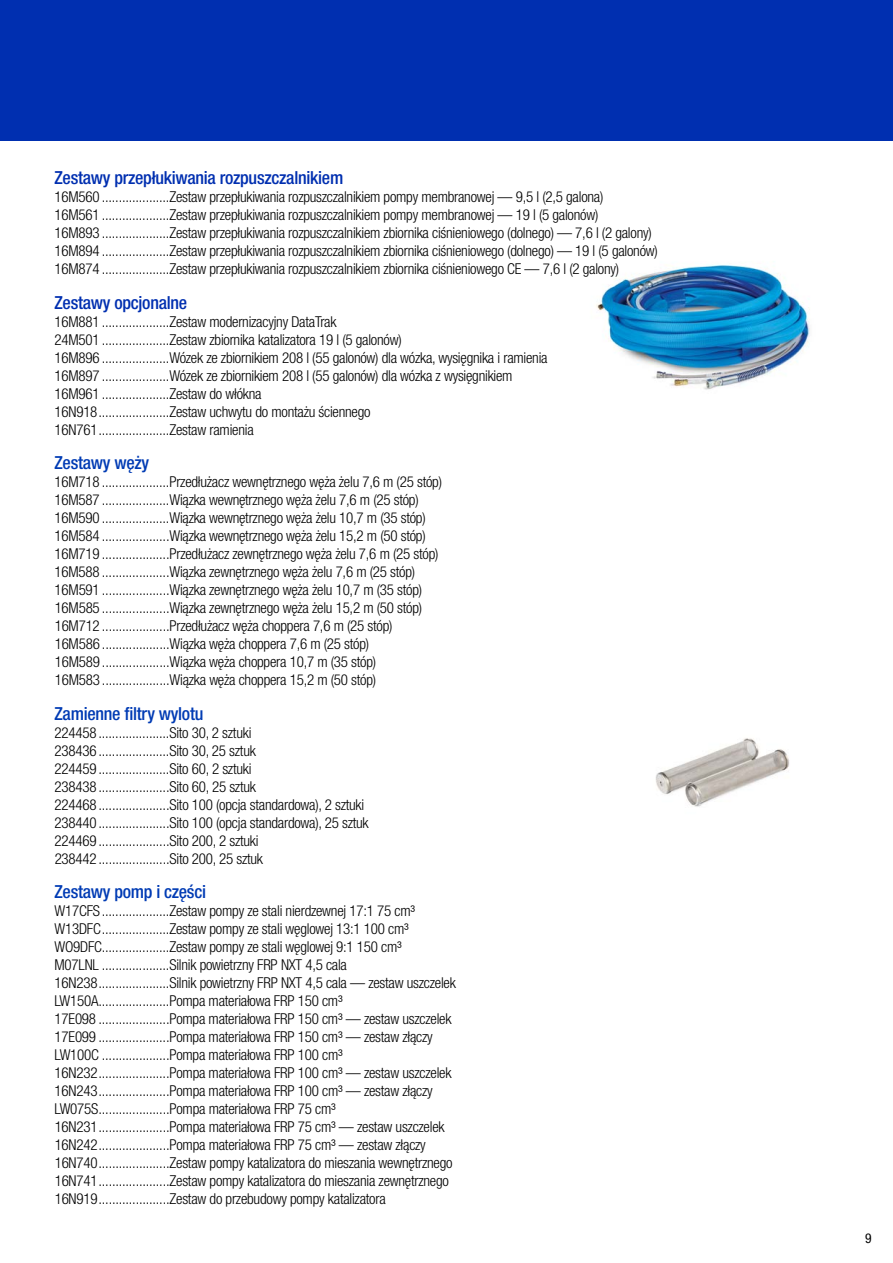
<style>
.page{position:relative;width:893px;height:1263px;background:#fff}
.page>*{position:absolute;margin:0;border:0;box-sizing:border-box;transform-origin:0 0}
.t1{font:500 condensed 18px "Helvetica Neue LTCE";letter-spacing:-.015em;color:#002fb0}
.t2{font:500 condensed 18px "Helvetica Neue LTCE";letter-spacing:-.015em;color:#003bb4}
.t3{font:300 condensed 15px/18px "Helvetica Neue LTCE";letter-spacing:-.015em;color:#000}
.t4{font:condensed 13.5px "Helvetica Neue LT Std";color:#000}
</style>
<div class="page">
<div style="left:0;top:0;width:893px;height:140px;background:#002fb0"></div>
<img style="left:655px;top:738px;width:134px;height:69px">
<img style="left:596px;top:265px;width:214px;height:125px">
<p class="t1" style="left:55px;top:167px;width:290px">Zestawy przepłukiwania rozpuszczalnikiem</p>
<p class="t3" style="left:55px;top:188px;width:605px">16M560 ....................Zestaw przepłukiwania rozpuszczalnikiem pompy membranowej — 9,5 l (2,5 galona)<br>16M561 ....................Zestaw przepłukiwania rozpuszczalnikiem pompy membranowej — 19 l (5 galonów)<br>16M893 ....................Zestaw przepłukiwania rozpuszczalnikiem zbiornika ciśnieniowego (dolnego) — 7,6 l (2 galony)<br>16M894 ....................Zestaw przepłukiwania rozpuszczalnikiem zbiornika ciśnieniowego (dolnego) — 19 l (5 galonów)<br>16M874 ....................Zestaw przepłukiwania rozpuszczalnikiem zbiornika ciśnieniowego CE — 7,6 l (2 galony)</p>
<p class="t1" style="left:55px;top:292px;width:134px">Zestawy opcjonalne</p>
<p class="t3" style="left:55px;top:312px;width:495px">16M881 ....................Zestaw modernizacyjny DataTrak<br>24M501 ....................Zestaw zbiornika katalizatora 19 l (5 galonów)<br>16M896 ....................Wózek ze zbiornikiem 208 l (55 galonów) dla wózka, wysięgnika i ramienia 16M897 ....................Wózek ze zbiornikiem 208 l (55 galonów) dla wózka z wysięgnikiem 16M961 ....................Zestaw do włókna<br>16N918.....................Zestaw uchwytu do montażu ściennego<br>16N761.....................Zestaw ramienia</p>
<p class="t2" style="left:55px;top:452px;width:96px">Zestawy węży</p>
<p class="t3" style="left:55px;top:473px;width:389px">16M718 ....................Przedłużacz wewnętrznego węża żelu 7,6 m (25 stóp)<br>16M587 ....................Wiązka wewnętrznego węża żelu 7,6 m (25 stóp)<br>16M590 ....................Wiązka wewnętrznego węża żelu 10,7 m (35 stóp)<br>16M584 ....................Wiązka wewnętrznego węża żelu 15,2 m (50 stóp)<br>16M719 ....................Przedłużacz zewnętrznego węża żelu 7,6 m (25 stóp)<br>16M588 ....................Wiązka zewnętrznego węża żelu 7,6 m (25 stóp)<br>16M591 ....................Wiązka zewnętrznego węża żelu 10,7 m (35 stóp)<br>16M585 ....................Wiązka zewnętrznego węża żelu 15,2 m (50 stóp)<br>16M712 ....................Przedłużacz węża choppera 7,6 m (25 stóp)<br>16M586 ....................Wiązka węża choppera 7,6 m (25 stóp)<br>16M589 ....................Wiązka węża choppera 10,7 m (35 stóp)<br>16M583 ....................Wiązka węża choppera 15,2 m (50 stóp)</p>
<p class="t2" style="left:55px;top:702px;width:150px">Zamienne filtry wylotu</p>
<p class="t3" style="left:55px;top:723px;width:316px">224458 .....................Sito 30, 2 sztuki 238436.....................Sito 30, 25 sztuk<br>224459 .....................Sito 60, 2 sztuki<br>238438 .....................Sito 60, 25 sztuk<br>224468 .....................Sito 100 (opcja standardowa), 2 sztuki 238440 .....................Sito 100 (opcja standardowa), 25 sztuk 224469.....................Sito 200, 2 sztuki<br>238442 .....................Sito 200, 25 sztuk</p>
<p class="t2" style="left:55px;top:881px;width:153px">Zestawy pomp i części</p>
<p class="t3" style="left:55px;top:901px;width:403px">W17CFS....................Zestaw pompy ze stali nierdzewnej 17:1 75 cm³<br>W13DFC....................Zestaw pompy ze stali węglowej 13:1 100 cm³<br>WO9DFC....................Zestaw pompy ze stali węglowej 9:1 150 cm³<br>M07LNL ....................Silnik powietrzny FRP NXT 4,5 cala 16N238.....................Silnik powietrzny FRP NXT 4,5 cala — zestaw uszczelek LW150A.....................Pompa materiałowa FRP 150 cm³<br>17E098 .....................Pompa materiałowa FRP 150 cm³ — zestaw uszczelek 17E099 .....................Pompa materiałowa FRP 150 cm³ — zestaw złączy LW100C ....................Pompa materiałowa FRP 100 cm³<br>16N232.....................Pompa materiałowa FRP 100 cm³ — zestaw uszczelek 16N243.....................Pompa materiałowa FRP 100 cm³ — zestaw złączy LW075S.....................Pompa materiałowa FRP 75 cm³<br>16N231.....................Pompa materiałowa FRP 75 cm³ — zestaw uszczelek 16N242.....................Pompa materiałowa FRP 75 cm³ — zestaw złączy 16N740.....................Zestaw pompy katalizatora do mieszania wewnętrznego 16N741.....................Zestaw pompy katalizatora do mieszania zewnętrznego 16N919.....................Zestaw do przebudowy pompy katalizatora</p>
<p class="t4" style="left:865px;top:1230px;width:8px">9</p>
</div>
